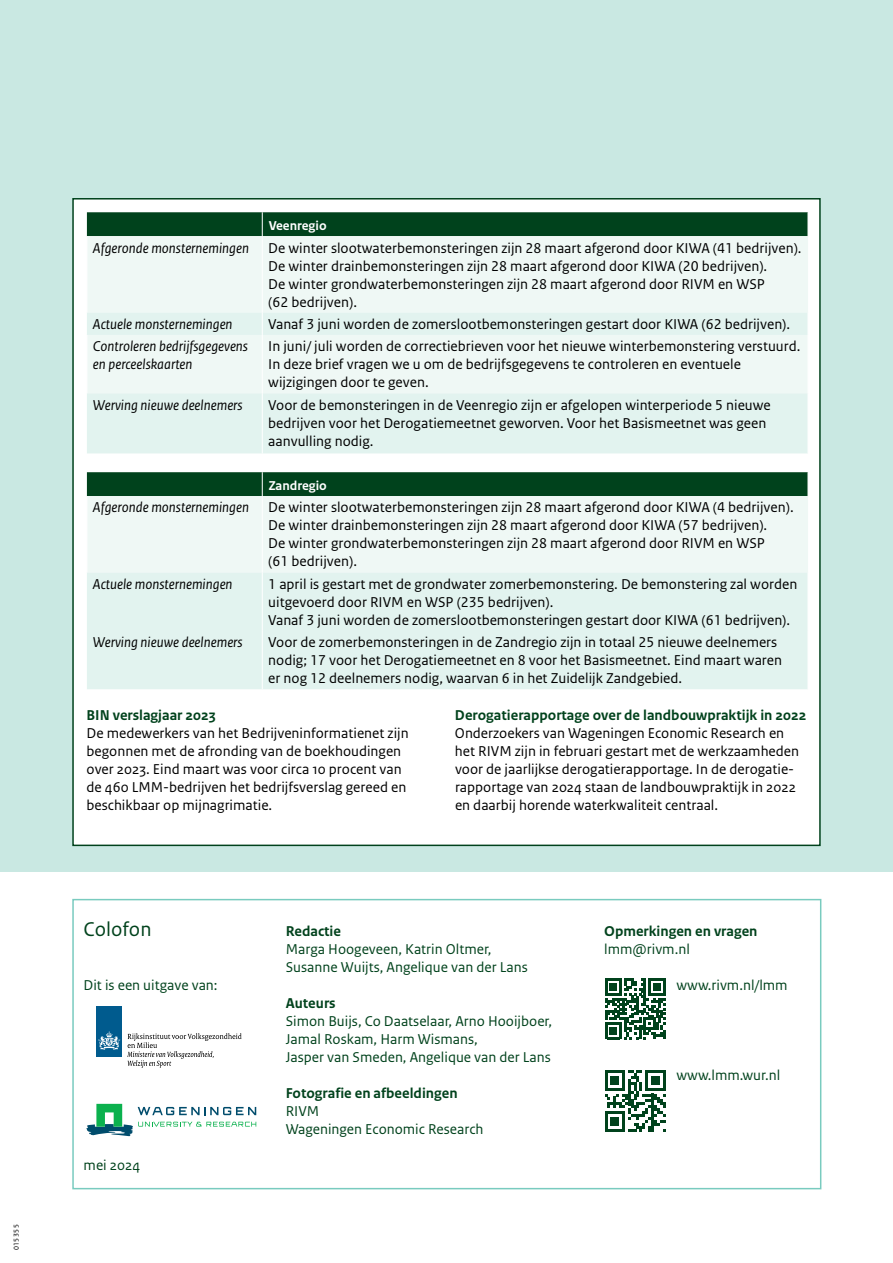
<style>
.page{position:relative;width:893px;height:1263px;background:#fff}
.page>*{position:absolute;margin:0;border:0;box-sizing:border-box;transform-origin:0 0}
.H2_Colofon{font:21px "Rijksoverheid Sans Text";color:#00421c}
.Tabel_Broodtekst{font:15px/18px "Rijksoverheid Sans Text";color:#000}
.P_Body{font:15px/18px "Rijksoverheid Sans Text";color:#000}
.P_Body-2{font:15px/18px "Rijksoverheid Sans Text";color:#00421c}
.Tabel_Broodtekst-2{font:italic 15px/18px "Rijksoverheid Sans Text";color:#000}
.H3_kopje{font:700 15px "Rijksoverheid Sans Text";color:#00421c}
.H3_kopjes_colofon{font:700 15px "Rijksoverheid Sans Text";color:#00421c}
.Tabel_Broodtekst-3{font:15px "Rijksoverheid Sans Text";color:#00421c}
.Tabel_Kop{font:700 13.5px "Rijksoverheid Sans Text";color:#fff}
.t1{font:7.5px "Rijksoverheid Sans Text";letter-spacing:.05em;color:#000}
</style>
<div class="page">
<div style="left:0;top:0;width:893px;height:872px;background:#c9e8e2"></div>
<div style="left:73px;top:199px;width:747px;height:646px;background:#fff"></div>
<div style="left:88px;top:236px;width:720px;height:76px;background:#eff8f5"></div>
<svg style="left:87px;top:312px;width:721px;height:141px;fill:#e2f3ef"></svg>
<svg style="left:262px;top:312px;width:1px;height:23px"></svg>
<div style="left:87px;top:212px;width:721px;height:24px;background:#00421c"></div>
<hr style="left:262px;top:236px;width:1px;height:76px;background:#fff">
<hr style="left:87px;top:335px;width:1px;height:58px;background:#fff">
<hr style="left:262px;top:335px;width:1px;height:58px;background:#fff">
<hr style="left:262px;top:393px;width:1px;height:60px;background:#fff">
<div style="left:88px;top:496px;width:720px;height:76px;background:#eff8f5"></div>
<div style="left:87px;top:572px;width:721px;height:117px;background:#e2f3ef"></div>
<hr style="left:262px;top:572px;width:1px;height:59px;background:#fff">
<hr style="left:262px;top:631px;width:1px;height:58px;background:#fff">
<div style="left:87px;top:472px;width:721px;height:24px;background:#00421c"></div>
<hr style="left:262px;top:496px;width:1px;height:76px;background:#fff">
<div style="left:72px;top:899px;width:749px;height:290px;background:#fff;border:2px solid #79cbbf"></div>
<div style="left:96px;top:1006px;width:26px;height:51px;background:#005b8e"></div>
<svg style="left:98px;top:1031px;width:22px;height:19px"></svg>
<svg style="left:127px;top:1033px;width:114px;height:35px"></svg>
<svg style="left:86px;top:1104px;width:170px;height:32px"></svg>
<svg style="left:605px;top:979px;width:61px;height:60px"></svg>
<svg style="left:605px;top:1070px;width:61px;height:61px"></svg>
<p class="t1" style="left:12px;top:1250px;width:27px;rotate:-90deg">015355</p>
<p class="Tabel_Kop" style="left:269px;top:218px;width:60px">Veenregio</p>
<p class="Tabel_Broodtekst-2" style="left:93px;top:239px;width:158px">Afgeronde monsternemingen</p>
<p class="Tabel_Broodtekst" style="left:268px;top:239px;width:535px">De winter slootwaterbemonsteringen zijn 28 maart afgerond door KIWA (41 bedrijven).<br>De winter drainbemonsteringen zijn 28 maart afgerond door KIWA (20 bedrijven).<br>De winter grondwaterbemonsteringen zijn 28 maart afgerond door RIVM en WSP<br>(62 bedrijven).</p>
<p class="Tabel_Broodtekst-2" style="left:93px;top:315px;width:141px">Actuele monsternemingen</p>
<p class="Tabel_Broodtekst" style="left:268px;top:315px;width:523px">Vanaf 3 juni worden de zomerslootbemonsteringen gestart door KIWA (62 bedrijven).</p>
<p class="Tabel_Broodtekst-2" style="left:93px;top:338px;width:157px">Controleren bedrijfsgegevens en perceelskaarten</p>
<p class="Tabel_Broodtekst" style="left:268px;top:338px;width:534px">In juni/ juli worden de correctiebrieven voor het nieuwe winterbemonstering verstuurd.<br>In deze brief vragen we u om de bedrijfsgegevens te controleren en eventuele wijzigingen door te geven.</p>
<p class="Tabel_Broodtekst-2" style="left:93px;top:396px;width:151px">Werving nieuwe deelnemers</p>
<p class="Tabel_Broodtekst" style="left:268px;top:396px;width:504px">Voor de bemonsteringen in de Veenregio zijn er afgelopen winterperiode 5 nieuwe bedrijven voor het Derogatiemeetnet geworven. Voor het Basismeetnet was geen aanvulling nodig.</p>
<p class="Tabel_Kop" style="left:269px;top:477px;width:60px">Zandregio</p>
<p class="Tabel_Broodtekst-2" style="left:93px;top:499px;width:158px">Afgeronde monsternemingen</p>
<p class="Tabel_Broodtekst" style="left:268px;top:499px;width:527px">De winter slootwaterbemonsteringen zijn 28 maart afgerond door KIWA (4 bedrijven).<br>De winter drainbemonsteringen zijn 28 maart afgerond door KIWA (57 bedrijven).<br>De winter grondwaterbemonsteringen zijn 28 maart afgerond door RIVM en WSP<br>(61 bedrijven).</p>
<p class="Tabel_Broodtekst-2" style="left:93px;top:575px;width:141px">Actuele monsternemingen</p>
<p class="Tabel_Broodtekst" style="left:268px;top:575px;width:531px">1 april is gestart met de grondwater zomerbemonstering. De bemonstering zal worden uitgevoerd door RIVM en WSP (235 bedrijven).</p>
<p class="Tabel_Broodtekst" style="left:268px;top:611px;width:523px">Vanaf 3 juni worden de zomerslootbemonsteringen gestart door KIWA (61 bedrijven).</p>
<p class="Tabel_Broodtekst-2" style="left:93px;top:634px;width:151px">Werving nieuwe deelnemers</p>
<p class="Tabel_Broodtekst" style="left:268px;top:634px;width:515px">Voor de zomerbemonsteringen in de Zandregio zijn in totaal 25 nieuwe deelnemers nodig; 17 voor het Derogatiemeetnet en 8 voor het Basismeetnet. Eind maart waren er nog 12 deelnemers nodig, waarvan 6 in het Zuidelijk Zandgebied.</p>
<h3 class="H3_kopje" style="left:87px;top:707px;width:131px">BIN verslagjaar 2023</h3>
<p class="P_Body" style="left:87px;top:724px;width:324px">De medewerkers van het Bedrijveninformatienet zijn begonnen met de afronding van de boekhoudingen over 2023. Eind maart was voor circa 10 procent van de 460 LMM-bedrijven het bedrijfsverslag gereed en beschikbaar op mijnagrimatie.</p>
<h3 class="H3_kopje" style="left:455px;top:707px;width:353px">Derogatierapportage over de landbouwpraktijk in 2022</h3>
<p class="P_Body" style="left:455px;top:724px;width:346px">Onderzoekers van Wageningen Economic Research en het RIVM zijn in februari gestart met de werkzaamheden voor de jaarlijkse derogatierapportage. In de derogatie&shy;rapportage van 2024 staan de landbouwpraktijk in 2022 en daarbij horende waterkwaliteit centraal.</p>
<h2 class="H2_Colofon" style="left:84px;top:917px;width:69px">Colofon</h2>
<p class="P_Body-2" style="left:84px;top:976px;width:135px">Dit is een uitgave van:</p>
<p class="P_Body-2" style="left:84px;top:1156px;width:58px">mei 2024</p>
<h3 class="H3_kopjes_colofon" style="left:286px;top:923px;width:57px">Redactie</h3>
<p class="P_Body-2" style="left:286px;top:940px;width:244px">Marga Hoogeveen, Katrin Oltmer,<br>Susanne Wuijts, Angelique van der Lans</p>
<h3 class="H3_kopjes_colofon" style="left:286px;top:995px;width:51px">Auteurs</h3>
<p class="P_Body-2" style="left:286px;top:1012px;width:268px">Simon Buijs, Co Daatselaar, Arno Hooijboer,<br>Jamal Roskam, Harm Wismans,<br>Jasper van Smeden, Angelique van der Lans</p>
<h3 class="H3_kopjes_colofon" style="left:286px;top:1085px;width:173px">Fotografie en afbeeldingen</h3>
<p class="P_Body-2" style="left:286px;top:1102px;width:35px">RIVM</p>
<p class="P_Body-2" style="left:286px;top:1120px;width:199px">Wageningen Economic Research</p>
<h3 class="H3_kopjes_colofon" style="left:604px;top:923px;width:155px">Opmerkingen en vragen</h3>
<p class="Tabel_Broodtekst-3" style="left:604px;top:941px;width:87px">lmm@rivm.nl</p>
<p class="Tabel_Broodtekst-3" style="left:676px;top:977px;width:113px">www.rivm.nl/lmm</p>
<p class="Tabel_Broodtekst-3" style="left:676px;top:1067px;width:105px">www.lmm.wur.nl</p>
</div>
